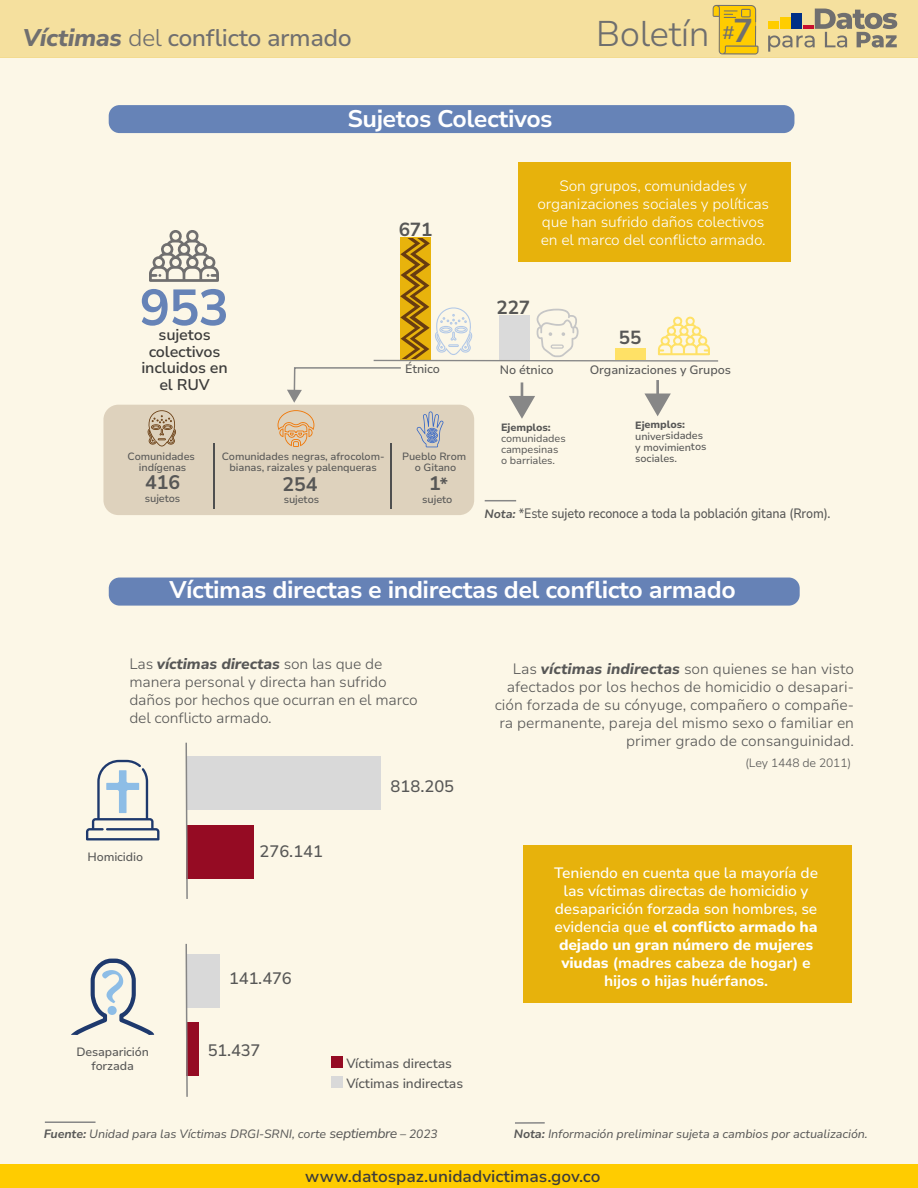
<style>
.page{position:relative;width:918px;height:1188px;background:#fff}
.page>*{position:absolute;margin:0;border:0;box-sizing:border-box;transform-origin:0 0}
.t1{font:700 50.7px "Nunito Sans 10 pt";color:#6683b7}
.t2{font:300 35.55px "Nunito Sans 10 pt";letter-spacing:-.02em;color:#6e6e6e}
.t3{font:700 24px "Nunito Sans 10 pt";letter-spacing:-.02em;color:#fff}
.t4{font:500 24px "Nunito Sans 10 pt";letter-spacing:-.02em;color:#706f6f}
.t5{font:700 19.5px "Nunito Sans 10 pt";letter-spacing:-.005em;color:#575756}
.t6{font:700 18.9px "Nunito Sans 10 pt";letter-spacing:-.01em;color:#575756}
.t7{font:500 18.15px "Nunito Sans 10 pt";color:#706f6f;scale:1.12 1}
.t8{font:600 16.5px "Nunito Sans 10 pt";color:#3c3c3b}
.t9{font:500 16.5px "Nunito Sans 10 pt";color:#575756}
.t10{font:600 15.45px/17px "Nunito Sans 10 pt";letter-spacing:-.01em;color:#3c3c3b;text-align:center}
.t11{font:300 15px/18px "Nunito Sans 10 pt";color:#575756}
.t12{font:500 15px/18px "Nunito Sans 10 pt";letter-spacing:-.01em;color:#fff;text-align:center}
.t13{font:300 15px/18px "Nunito Sans 10 pt";letter-spacing:-.01em;color:#fff;text-align:center}
.t14{font:500 13.5px "Nunito Sans 10 pt";letter-spacing:-.01em;color:#575756;scale:.88 1}
.t15{font:500 13.2px/20px "Nunito Sans 10 pt";letter-spacing:-.01em;color:#575756}
.t16{font:500 12.15px "Nunito Sans 10 pt";letter-spacing:-.01em;color:#575756}
.t17{font:italic 12px "Nunito Sans 10 pt";letter-spacing:-.01em;color:#575756}
.t18{font:500 12px/14.4px "Nunito Sans 10 pt";letter-spacing:-.01em;color:#575756;text-align:center}
.t19{font:300 12px "Nunito Sans 10 pt";letter-spacing:-.01em;color:#575756}
.t20{font:500 10.5px/11.1px "Nunito Sans 10 pt";letter-spacing:-.01em;color:#575756;text-align:center}
.t21{font:10.5px/11.1px "Nunito Sans 10 pt";letter-spacing:-.015em;color:#575756}
.t22{font:800 10.5px "Nunito Sans 10 pt";letter-spacing:-.015em;color:#575756}
.s1{font-weight:800;font-style:italic}
.s2{font-weight:300}
.s3{font-weight:700;font-size:33px}
.s4{font-size:17.7px}
.s5{font-weight:700;font-style:italic;font-size:12px}
.s6{font-weight:400}
.s7{font-weight:800}
.s8{font-weight:700}
.s9{font-size:13.5px}
</style>
<div class="page">
<div style="left:0;top:58px;width:918px;height:1107px;background:#fcf7e7"></div>
<hr style="left:45px;top:1121px;width:51px;height:2px;background:#878787">
<hr style="left:515px;top:1122px;width:30px;height:2px;background:#878787">
<div style="left:109px;top:105px;width:685px;height:28px;background:#6683b7;border-radius:11px"></div>
<svg style="left:149px;top:230px;width:70px;height:52px"></svg>
<hr style="left:485px;top:500px;width:31px;height:1px;background:#878787">
<div style="left:103px;top:405px;width:371px;height:110px;background:#ded2bd;border-radius:15px"></div>
<hr style="left:214px;top:443px;width:1px;height:65px;background:#4e4f4f">
<hr style="left:391px;top:444px;width:1px;height:65px;background:#4e4f4f">
<svg style="left:148px;top:410px;width:28px;height:36px"></svg>
<svg style="left:278px;top:238px;width:441px;height:209px"></svg>
<div style="left:0;top:0;width:918px;height:58px;background:#f5e09e"></div>
<svg style="left:768px;top:9px;width:129px;height:43px"></svg>
<svg style="left:713px;top:5px;width:46px;height:50px;background:#eac228"></svg>
<div style="left:0;top:1165px;width:918px;height:23px;background:#fc0"></div>
<div style="left:523px;top:845px;width:328px;height:158px;background:#e7b20c"></div>
<div style="left:109px;top:578px;width:691px;height:28px;background:#6682b6;border-radius:11px"></div>
<div style="left:187px;top:1023px;width:12px;height:53px;background:#950b23"></div>
<div style="left:187px;top:825px;width:67px;height:54px;background:#950b23"></div>
<div style="left:187px;top:954px;width:33px;height:53px;background:#d9d9d9"></div>
<div style="left:187px;top:756px;width:193px;height:54px;background:#d9d9d9"></div>
<svg style="left:185px;top:943px;width:4px;height:154px"></svg>
<svg style="left:185px;top:742px;width:3px;height:157px"></svg>
<div style="left:332px;top:1057px;width:11px;height:11px;background:#950b23"></div>
<div style="left:332px;top:1077px;width:11px;height:11px;background:#d9d9d9"></div>
<svg style="left:71px;top:959px;width:83px;height:76px"></svg>
<svg style="left:86px;top:760px;width:73px;height:80px"></svg>
<div style="left:518px;top:163px;width:273px;height:99px;background:#e7b20c"></div>
<h3 class="t4" style="left:23px;top:20px;width:331px"><span class="s1">Víctimas</span> <span class="s2">del</span> conflicto armado</h3>
<p class="t7" style="left:723px;top:20px;width:29px">#<span class="s3">7</span></p>
<h2 class="t2" style="left:596px;top:9px;width:115px">Boletín</h2>
<h3 class="t3" style="left:347px;top:101px;width:207px">Sujetos Colectivos</h3>
<p class="t6" style="left:399px;top:216px;width:35px">671</p>
<p class="t13" style="left:537px;top:176px;width:233px">Son grupos, comunidades y organizaciones sociales y políticas que han sufrido daños colectivos en el marco del conflicto armado.</p>
<h1 class="t1" style="left:140px;top:272px;width:91px">953</h1>
<p class="t10" style="left:141px;top:325px;width:88px">sujetos colectivos incluidos en el RUV</p>
<p class="t20" style="left:128px;top:450px;width:69px">Comunidades indígenas</p>
<p class="t20" style="left:145px;top:492px;width:37px">sujetos</p>
<h3 class="t5" style="left:145px;top:468px;width:37px">416</h3>
<p class="t20" style="left:222px;top:451px;width:164px">Comunidades negras, afrocolom&shy;bianas, raizales y palenqueras</p>
<h3 class="t5" style="left:282px;top:470px;width:37px">254</h3>
<p class="t20" style="left:284px;top:494px;width:37px">sujetos</p>
<p class="t6" style="left:497px;top:294px;width:35px">227</p>
<p class="t6" style="left:619px;top:324px;width:24px">55</p>
<p class="t16" style="left:405px;top:360px;width:36px">Étnico</p>
<p class="t16" style="left:500px;top:361px;width:55px">No étnico</p>
<p class="t16" style="left:590px;top:361px;width:143px">Organizaciones y Grupos</p>
<p class="t20" style="left:402px;top:450px;width:65px">Pueblo Rrom o Gitano</p>
<p class="t20" style="left:422px;top:493px;width:32px">sujeto</p>
<h3 class="t5" style="left:429px;top:470px;width:20px">1<span class="s4">*</span></h3>
<p class="t22" style="left:501px;top:420px;width:51px">Ejemplos:</p>
<p class="t21" style="left:501px;top:432px;width:66px">comunidades campesinas o barriales.</p>
<p class="t22" style="left:635px;top:417px;width:51px">Ejemplos:</p>
<p class="t20" style="left:635px;top:430px;width:73px;text-align:left">universidades y movimientos sociales.</p>
<p class="t14" style="left:485px;top:504px;width:395px"><span class="s5">Nota:</span> <span class="s6">*Este</span> sujeto reconoce a toda la población gitana (Rrom).</p>
<h3 class="t3" style="left:170px;top:573px;width:568px">Víctimas directas e indirectas del conflicto armado</h3>
<p class="t11" style="left:129px;top:654px;width:290px">Las <span class="s1">víctimas directas</span> son las que de manera personal y directa han sufrido daños por hechos que ocurran en el marco del conflicto armado.</p>
<p class="t11" style="left:495px;top:659px;width:361px;text-align:right">Las <span class="s1">víctimas indirectas</span> son quienes se han visto afectados por los hechos de homicidio o desapari&shy;ción forzada de su cónyuge, compañero o compañe&shy;ra permanente, pareja del mismo sexo o familiar en primer grado de consanguinidad.</p>
<p class="t19" style="left:745px;top:755px;width:107px">(Ley 1448 de 2011)</p>
<p class="t18" style="left:87px;top:850px;width:57px">Homicidio</p>
<p class="t18" style="left:76px;top:1044px;width:74px">Desaparición forzada</p>
<p class="t9" style="left:260px;top:840px;width:65px">276.141</p>
<p class="t9" style="left:391px;top:774px;width:65px">818.205</p>
<p class="t9" style="left:229px;top:967px;width:64px">141.476</p>
<p class="t9" style="left:208px;top:1039px;width:54px">51.437</p>
<p class="t15" style="left:347px;top:1053px;width:118px">Víctimas directas<br>Víctimas indirectas</p>
<p class="t12" style="left:554px;top:863px;width:265px">Teniendo en cuenta que la mayoría de las víctimas directas de homicidio y desaparición forzada son hombres, se evidencia que <span class="s7">el conflicto armado ha dejado un gran número de mujeres viudas</span> <span class="s8">(madres cabeza de hogar) e hijos o hijas huérfanos.</span></p>
<p class="t17" style="left:44px;top:1126px;width:395px"><span class="s8">Fuente:</span> Unidad para las Víctimas DRGI-SRNI, corte <span class="s9">septiembre</span> – 2023</p>
<p class="t17" style="left:514px;top:1126px;width:356px"><span class="s8">Nota:</span> Información preliminar sujeta a cambios por actualización.</p>
<p class="t8" style="left:305px;top:1164px;width:297px">www.datospaz.unidadvictimas.gov.co</p>
</div>
